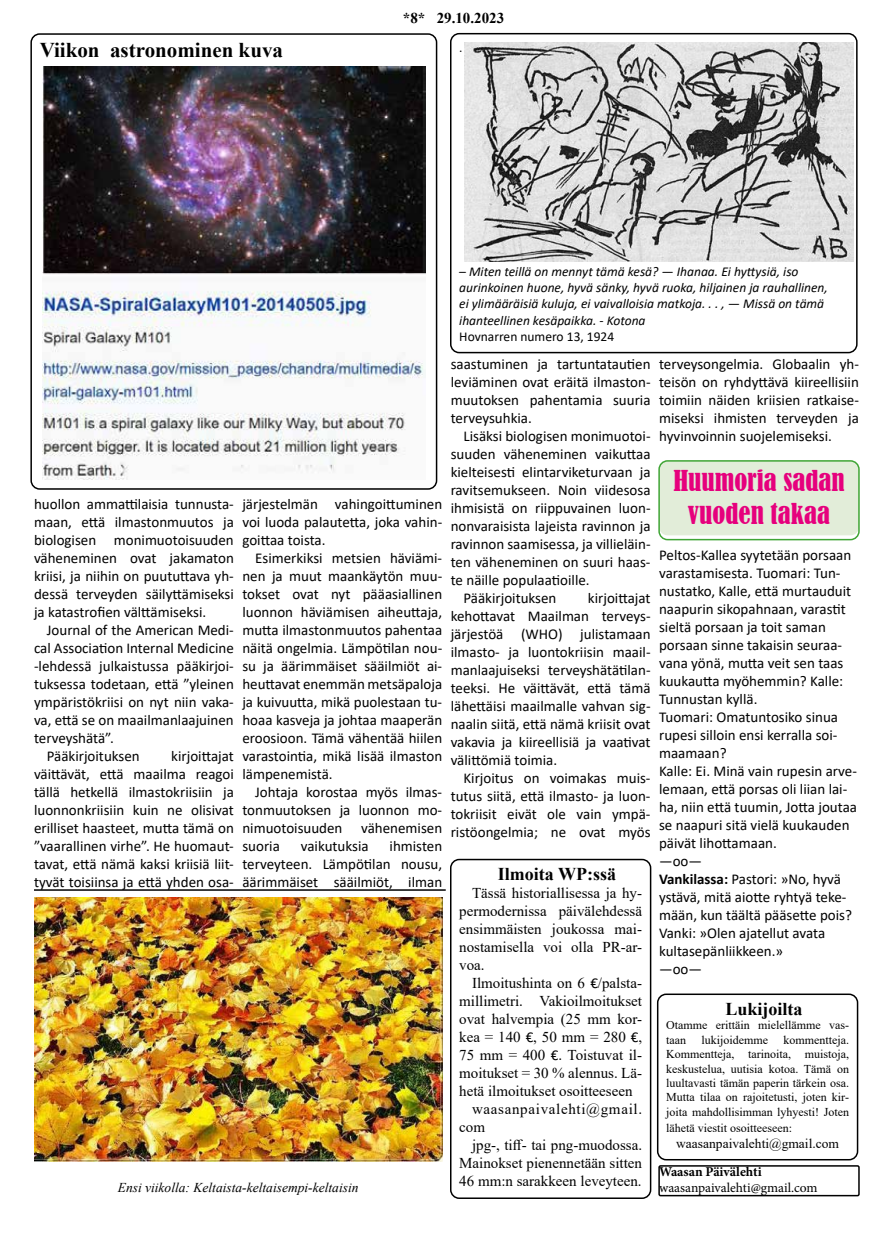
<style>
.page{position:relative;width:893px;height:1234px;background:#fff}
.page>*{position:absolute;margin:0;border:0;box-sizing:border-box;transform-origin:0 0}
.t1{font:condensed 27px/32.4px "Bernard";color:#e6007d;text-align:center}
.t2{font:700 21px "Times New Roman";color:#000}
.t3{font:700 18px "Times New Roman";color:#000}
.t4{font:15px/18px "Calibri";color:#000;text-align:justify}
.t5{font:15px/18px "Times New Roman";color:#000;text-align:justify}
.t6{font:15px "Times New Roman";letter-spacing:.045em;color:#000}
.t7{font:700 15px "Times New Roman";color:#000}
.t8{font:italic 13.5px/16.2px "Calibri";color:#000}
.t9{font:italic 13.5px "Times New Roman";color:#000}
.t10{font:13.5px "Times New Roman";color:#000}
.t11{font:13.5px "Minion Pro";color:#000}
.t12{font:13.5px "Calibri";color:#000}
.t13{font:700 13.5px "Minion Pro";color:#000}
.t14{font:12px/14.4px "Times New Roman";color:#000}
.s1{font-family:"Calibri"}
.s2{font-weight:700}
</style>
<div class="page">
<div style="left:658px;top:1164px;width:202px;height:31px;border:2px solid #000;border-radius:2px"></div>
<div style="left:450px;top:858px;width:201px;height:340px;border:2px solid #000;border-radius:9px"></div>
<div style="left:657px;top:993px;width:201px;height:167px;border:2px solid #000;border-radius:9px"></div>
<div style="left:450px;top:33px;width:408px;height:320px;border:2px solid #000;border-radius:9px"></div>
<hr style="left:34px;top:889px;width:412px;height:1px;background:#000">
<img style="left:465px;top:43px;width:389px;height:218px">
<div style="left:30px;top:33px;width:407px;height:456px;border:2px solid #000;border-radius:9px"></div>
<div style="left:659px;top:461px;width:200px;height:74px;background:#e2edd9;border-radius:9px"></div>
<div style="left:658px;top:460px;width:202px;height:80px;border:2px solid #3fa535;border-radius:9px"></div>
<img style="left:34px;top:897px;width:408px;height:264px">
<img style="left:42px;top:67px;width:383px;height:412px">
<h2 class="t2" style="left:40px;top:35px;width:245px">Viikon astronominen kuva</h2>
<p class="t7" style="left:403px;top:7px;width:103px">*8* 29.10.2023</p>
<p class="t10" style="left:459px;top:37px;width:5px">.</p>
<p class="t8" style="left:459px;top:263px;width:370px">– Miten teillä on mennyt tämä kesä? — Ihanaa. Ei hyttysiä, iso aurinkoinen huone, hyvä sänky, hyvä ruoka, hiljainen ja rauhallinen, ei ylimääräisiä kuluja, ei vaivalloisia matkoja. . . , — Missä on tämä ihanteellinen kesäpaikka. - Kotona</p>
<p class="t12" style="left:459px;top:327px;width:157px">Hovnarren numero 13, 1924</p>
<p class="t4" style="left:34px;top:494px;width:201px">huollon ammattilaisia tunnusta&shy;maan, että ilmastonmuutos ja biologisen monimuotoisuuden väheneminen ovat jakamaton kriisi, ja niihin on puututtava yh&shy;dessä terveyden säilyttämiseksi ja katastrofien välttämiseksi.</p>
<p class="t4" style="left:47px;top:620px;width:189px">Journal of the American Medi-</p>
<p class="t4" style="left:34px;top:638px;width:201px">cal Association Internal Medicine</p>
<p class="t4" style="left:34px;top:656px;width:201px">-lehdessä julkaistussa pääkirjoi-</p>
<p class="t4" style="left:34px;top:674px;width:201px">tuksessa todetaan, että ”yleinen</p>
<p class="t4" style="left:34px;top:692px;width:201px">ympäristökriisi on nyt niin vaka-</p>
<p class="t4" style="left:34px;top:710px;width:201px">va, että se on maailmanlaajuinen</p>
<p class="t4" style="left:34px;top:728px;width:81px">terveyshätä”.</p>
<p class="t4" style="left:47px;top:746px;width:95px">Pääkirjoituksen</p>
<p class="t4" style="left:34px;top:746px;width:201px;text-indent:137px">kirjoittajat väittävät, että maailma reagoi tällä hetkellä ilmastokriisiin ja luonnonkriisiin kuin ne olisivat erilliset haasteet, mutta tämä on ”vaarallinen virhe”. He huomaut&shy;tavat, että nämä kaksi kriisiä liit&shy;tyvät toisiinsa ja että yhden osa-</p>
<p class="t4" style="left:242px;top:494px;width:201px">järjestelmän vahingoittuminen voi luoda palautetta, joka vahin&shy;goittaa toista.</p>
<p class="t4" style="left:242px;top:548px;width:201px;text-indent:13px">Esimerkiksi metsien häviämi&shy;nen ja muut maankäytön muu&shy;tokset ovat nyt pääasiallinen luonnon häviämisen aiheuttaja, mutta ilmastonmuutos pahentaa näitä ongelmia. Lämpötilan nou&shy;su ja äärimmäiset sääilmiöt ai&shy;heuttavat enemmän metsäpaloja ja kuivuutta, mikä puolestaan tu&shy;hoaa kasveja ja johtaa maaperän eroosioon. Tämä vähentää hiilen varastointia, mikä lisää ilmaston lämpenemistä.</p>
<p class="t4" style="left:242px;top:782px;width:201px;text-indent:13px">Johtaja korostaa myös ilmas&shy;tonmuutoksen ja luonnon mo&shy;nimuotoisuuden vähenemisen suoria</p>
<p class="t4" style="left:242px;top:836px;width:201px;text-indent:147px">ihmisten terveyteen. Lämpötilan nousu, äärimmäiset sääilmiöt, ilman</p>
<p class="t4" style="left:301px;top:836px;width:69px">vaikutuksia</p>
<p class="t9" style="left:118px;top:1178px;width:242px">Ensi viikolla: Keltaista-keltaisempi-keltaisin</p>
<p class="t4" style="left:451px;top:354px;width:201px">saastuminen ja tartuntatautien leviäminen ovat eräitä ilmaston&shy;muutoksen pahentamia suuria terveysuhkia.</p>
<p class="t4" style="left:463px;top:426px;width:189px">Lisäksi biologisen monimuotoi-</p>
<p class="t4" style="left:451px;top:444px;width:201px">suuden väheneminen vaikuttaa</p>
<p class="t4" style="left:451px;top:462px;width:201px">kielteisesti elintarviketurvaan ja</p>
<p class="t4" style="left:451px;top:480px;width:201px">ravitsemukseen. Noin viidesosa</p>
<p class="t4" style="left:451px;top:498px;width:201px">ihmisistä on riippuvainen luon-</p>
<p class="t4" style="left:451px;top:516px;width:201px">nonvaraisista lajeista ravinnon ja</p>
<p class="t4" style="left:451px;top:534px;width:201px">ravinnon saamisessa, ja villieläin-</p>
<p class="t4" style="left:451px;top:552px;width:201px">ten väheneminen on suuri haas-</p>
<p class="t4" style="left:451px;top:570px;width:141px">te näille populaatioille.</p>
<p class="t4" style="left:463px;top:588px;width:95px">Pääkirjoituksen</p>
<p class="t4" style="left:451px;top:588px;width:201px;text-indent:137px">kirjoittajat kehottavat Maailman terveys&shy;järjestöä (WHO) julistamaan ilmasto- ja luontokriisin maail&shy;manlaajuiseksi terveyshätätilan&shy;teeksi. He väittävät, että tämä lähettäisi maailmalle vahvan sig&shy;naalin siitä, että nämä kriisit ovat vakavia ja kiireellisiä ja vaativat välittömiä toimia.</p>
<p class="t4" style="left:451px;top:768px;width:201px;text-indent:13px">Kirjoitus on voimakas muis&shy;tutus siitä, että ilmasto- ja luon&shy;tokriisit eivät ole vain ympä&shy;ristöongelmia; ne ovat myös</p>
<p class="t3" style="left:498px;top:861px;width:120px">Ilmoita WP:ssä</p>
<p class="t5" style="left:459px;top:883px;width:184px;text-indent:13px">Tässä historiallisessa ja hy&shy;permodernissa päivälehdessä ensimmäisten joukossa mai&shy;nostamisella voi olla PR-ar&shy;voa.</p>
<p class="t5" style="left:472px;top:973px;width:172px">Ilmoitushinta on 6 <span class="s1">€</span>/palsta-</p>
<p class="t5" style="left:459px;top:991px;width:184px">millimetri. Vakioilmoitukset</p>
<p class="t5" style="left:459px;top:1009px;width:184px">ovat halvempia (25 mm kor-</p>
<p class="t5" style="left:459px;top:1027px;width:184px">kea = 140 <span class="s1">€</span>, 50 mm = 280 <span class="s1">€</span>,</p>
<p class="t5" style="left:459px;top:1045px;width:184px">75 mm = 400 <span class="s1">€</span>. Toistuvat il-</p>
<p class="t5" style="left:459px;top:1063px;width:184px">moitukset = 30 % alennus. Lä-</p>
<p class="t5" style="left:459px;top:1081px;width:175px">hetä ilmoitukset osoitteeseen</p>
<p class="t6" style="left:472px;top:1098px;width:172px">waasanpaivalehti@gmail.</p>
<p class="t5" style="left:459px;top:1117px;width:27px">com</p>
<p class="t5" style="left:472px;top:1135px;width:172px">jpg-, tiff- tai png-muodossa.</p>
<p class="t5" style="left:459px;top:1153px;width:184px">Mainokset pienennetään sitten</p>
<p class="t5" style="left:459px;top:1171px;width:184px">46 mm:n sarakkeen leveyteen.</p>
<p class="t4" style="left:659px;top:354px;width:201px">terveysongelmia. Globaalin yh&shy;teisön on ryhdyttävä kiireellisiin toimiin näiden kriisien ratkaise&shy;miseksi ihmisten terveyden ja hyvinvoinnin suojelemiseksi.</p>
<h1 class="t1" style="left:673px;top:465px;width:173px">Huumoria sadan vuoden takaa</h1>
<p class="t4" style="left:659px;top:545px;width:199px;text-align:left">Peltos-Kallea syytetään porsaan varastamisesta. Tuomari: Tun&shy;nustatko, Kalle, että murtauduit naapurin sikopahnaan, varastit sieltä porsaan ja toit saman porsaan sinne takaisin seuraa&shy;vana yönä, mutta veit sen taas kuukautta myöhemmin? Kalle:<br>Tunnustan kyllä.<br>Tuomari: Omatuntosiko sinua rupesi silloin ensi kerralla soi&shy;maamaan?<br>Kalle: Ei. Minä vain rupesin arve&shy;lemaan, että porsas oli liian lai&shy;ha, niin että tuumin, Jotta joutaa se naapuri sitä vielä kuukauden päivät lihottamaan.<br>—oo—<br><span class="s2">Vankilassa:</span> Pastori: »No, hyvä ystävä, mitä aiotte ryhtyä teke&shy;mään, kun täältä pääsette pois?<br>Vanki: »Olen ajatellut avata kultasepänliikkeen.»<br>—oo—</p>
<p class="t3" style="left:725px;top:995px;width:79px">Lukijoilta</p>
<p class="t14" style="left:666px;top:1017px;width:184px">Otamme erittäin mielellämme vas&shy;taan</p>
<p class="t14" style="left:666px;top:1031px;width:184px;text-align:justify;text-indent:117px">kommentteja.<br>Kommentteja, tarinoita, muistoja, keskustelua, uutisia kotoa. Tämä on luultavasti tämän paperin tärkein osa.<br>Mutta tilaa on rajoitetusti, joten kir&shy;joita mahdollisimman lyhyesti! Joten</p>
<p class="t14" style="left:666px;top:1120px;width:127px">lähetä viestit osoitteeseen:</p>
<p class="t10" style="left:676px;top:1133px;width:164px">waasanpaivalehti@gmail.com</p>
<p class="t14" style="left:701px;top:1031px;width:68px">lukijoidemme</p>
<p class="t13" style="left:659px;top:1161px;width:104px">Waasan Päivälehti</p>
<p class="t11" style="left:659px;top:1178px;width:160px">waasanpaivalehti@gmail.com</p>
</div>
